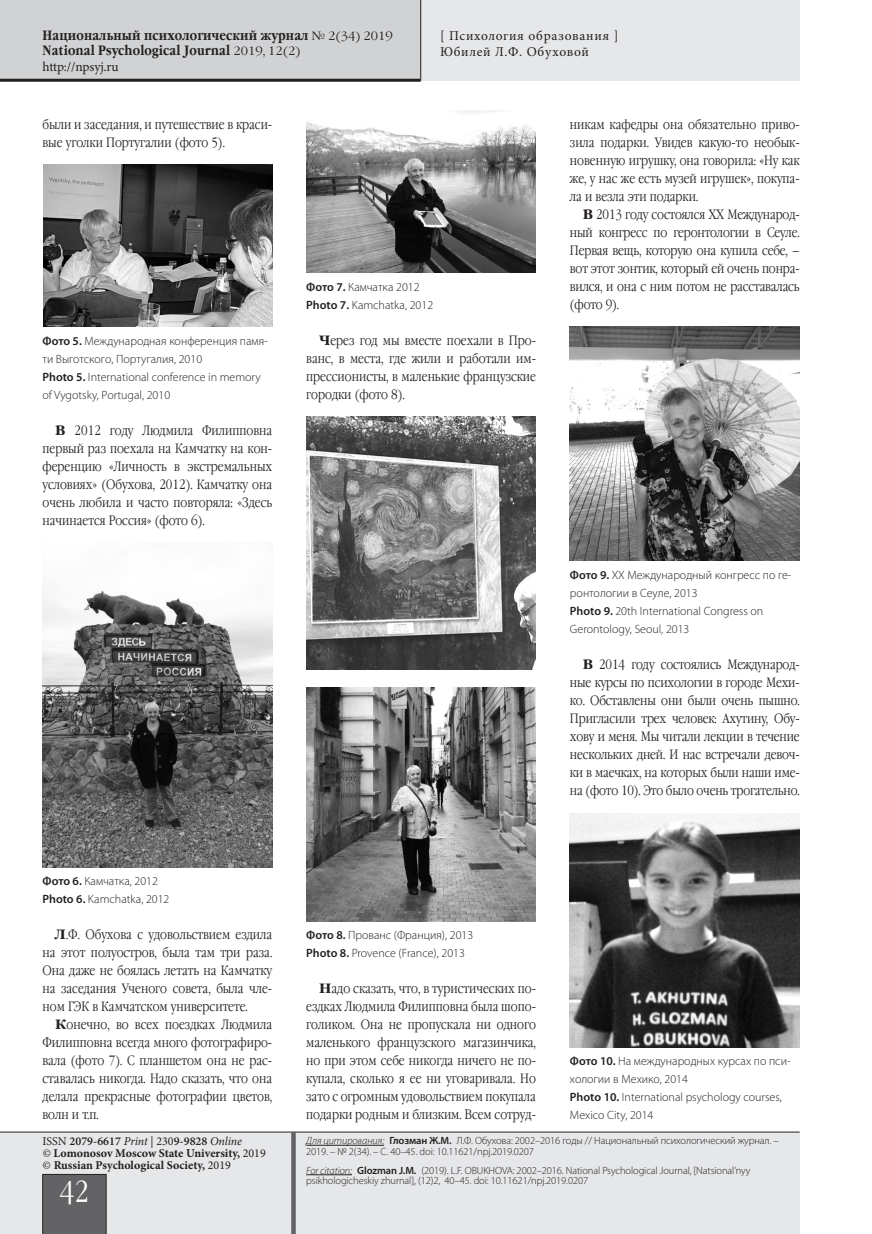
<style>
.page{position:relative;width:872px;height:1234px;background:#fff}
.page>*{position:absolute;margin:0;border:0;box-sizing:border-box;transform-origin:0 0}
.t1{font:30px "Garamond Narrow C";color:#fff}
.Main_text{font:13.5px/18px "Garamond Narrow C";color:#231f20;text-align:justify}
.t2{font:700 13.5px/15px "Garamond Narrow C";letter-spacing:.01em;color:#231f20}
.t3{font:13.5px/16.2px "Minion Pro";letter-spacing:.05em;color:#231f20}
.t4{font:13.5px "Minion Pro";letter-spacing:-.015em;color:#231f20}
.Pic_subscribe_EN{font:300 12px/18px "Myriad Pro";color:#231f20}
.Pic_subscribe{font:300 12px/18px "Myriad Pro";color:#231f20}
.t5{font:700 12px/12px "Minion Pro";color:#231f20}
.t6{font:300 10.5px/10.5px "Myriad Pro";letter-spacing:-.01em;color:#231f20}
.s1{font-family:"Garamond C";font-weight:400;font-size:12px}
.s2{font-weight:600}
.s3{font-family:"Garamond C";font-weight:700}
.s4{font-weight:400}
.s5{font-weight:400;font-style:italic}
.s6{font-style:italic}
</style>
<div class="page">
<div style="left:0;top:0;width:799px;height:81px;background:#e6e7e9"></div>
<div style="left:0;top:0;width:421px;height:79px;background:#d1d2d4"></div>
<div style="left:0;top:1132px;width:799px;height:101px;background:#e6e7e9"></div>
<hr style="left:0;top:1131px;width:799px;height:1px;background:#231f20">
<div style="left:43px;top:1173px;width:63px;height:60px;background:#636366"></div>
<hr style="left:0;top:79px;width:420px;height:3px;background:#231f20">
<div style="left:291px;top:1131px;width:5px;height:102px;background:#636366"></div>
<hr style="left:420px;top:0;width:1px;height:81px;background:#231f20">
<hr style="left:306px;top:1144px;width:78px;height:1px;background:#231f20">
<hr style="left:306px;top:1174px;width:46px;height:1px;background:#231f20">
<img style="left:44px;top:165px;width:228px;height:162px">
<img style="left:43px;top:591px;width:229px;height:276px">
<img style="left:306px;top:111px;width:230px;height:162px">
<img style="left:306px;top:417px;width:230px;height:252px">
<img style="left:306px;top:687px;width:230px;height:234px">
<img style="left:570px;top:327px;width:229px;height:234px">
<img style="left:570px;top:813px;width:229px;height:234px">
<p class="t2" style="left:43px;top:28px;width:352px">Национальный психологический журнал <span class="s1">№ 2(34) 2019<br></span>National Psychological Journal <span class="s1">2019, 12(2)</span></p>
<p class="t4" style="left:43px;top:57px;width:78px">http://npsyj.ru</p>
<p class="t3" style="left:440px;top:27px;width:180px">[ Психология образования ]<br>Юбилей Л.Ф. Обуховой</p>
<p class="Main_text" style="left:43px;top:115px;width:231px">были и заседания, и путешествие в краси&shy;вые уголки Португалии (фото 5).</p>
<p class="Pic_subscribe" style="left:43px;top:331px;width:227px"><span class="s2">Фото 5.</span> Международная конференция памя&shy;ти Выготского, Португалия, 2010</p>
<p class="Pic_subscribe_EN" style="left:43px;top:367px;width:220px"><span class="s2">Photo 5.</span> International conference in memory of Vygotsky, Portugal, 2010</p>
<p class="Main_text" style="left:43px;top:421px;width:231px;text-indent:13px"><span class="s3">В</span> 2012 году Людмила Филипповна первый раз поехала на Камчатку на кон&shy;ференцию «Личность в экстремальных условиях» (Обухова, 2012). Камчатку она очень любила и часто повторяла: «Здесь начинается Россия» (фото 6).</p>
<p class="Pic_subscribe" style="left:43px;top:871px;width:117px"><span class="s2">Фото 6.</span> Камчатка, 2012</p>
<p class="Pic_subscribe_EN" style="left:43px;top:889px;width:128px"><span class="s2">Photo 6.</span> Kamchatka, 2012</p>
<p class="Main_text" style="left:43px;top:925px;width:231px;text-indent:13px"><span class="s3">Л</span>.Ф. Обухова с удовольствием ездила на этот полуостров, была там три раза.<br>Она даже не боялась летать на Камчатку на заседания Ученого совета, была чле&shy;ном ГЭК в Камчатском университете.</p>
<p class="Main_text" style="left:43px;top:1015px;width:231px;text-indent:13px"><span class="s3">К</span>онечно, во всех поездках Людмила Филипповна всегда много фотографиро&shy;вала (фото 7). С планшетом она не рас&shy;ставалась никогда. Надо сказать, что она делала прекрасные фотографии цветов, волн и т.п.</p>
<p class="t5" style="left:43px;top:1134px;width:225px"><span class="s4">ISSN</span> <span class="s2">2079-6617</span> <span class="s5">Print</span> <span class="s4">| 230</span><span class="s2">9-9828</span> <span class="s5">Online<br>©</span> Lomonosov Moscow State University, <span class="s4">2019 ©</span> Russian Psychological Society, <span class="s4">2019</span></p>
<h1 class="t1" style="left:60px;top:1175px;width:31px">42</h1>
<p class="Pic_subscribe" style="left:306px;top:277px;width:115px"><span class="s2">Фото 7.</span> Камчатка 2012</p>
<p class="Pic_subscribe_EN" style="left:306px;top:295px;width:128px"><span class="s2">Photo 7.</span> Kamchatka, 2012</p>
<p class="Main_text" style="left:306px;top:331px;width:231px;text-indent:13px"><span class="s3">Ч</span>ерез год мы вместе поехали в Про&shy;ванс, в места, где жили и работали им&shy;прессионисты, в маленькие французские городки (фото 8).</p>
<p class="Main_text" style="left:570px;top:115px;width:231px">никам кафедры она обязательно приво&shy;зила подарки. Увидев какую-то необык&shy;новенную игрушку, она говорила: «Ну как же, у нас же есть музей игрушек», покупа&shy;ла и везла эти подарки.</p>
<p class="Main_text" style="left:570px;top:205px;width:231px;text-indent:13px"><span class="s3">В</span> 2013 году состоялся ХХ Международ&shy;ный конгресс по геронтологии в Сеуле.<br>Первая вещь, которую она купила себе, – вот этот зонтик, который ей очень понра&shy;вился, и она с ним потом не расставалась (фото 9).</p>
<p class="Pic_subscribe" style="left:570px;top:565px;width:223px"><span class="s2">Фото 9.</span> XX Международный конгресс по ге&shy;ронтологии в Сеуле, 2013</p>
<p class="Pic_subscribe_EN" style="left:570px;top:601px;width:195px"><span class="s2">Photo 9.</span> 20th International Congress on<br>Gerontology, Seoul, 2013</p>
<p class="Main_text" style="left:570px;top:655px;width:231px;text-indent:13px"><span class="s3">В</span> 2014 году состоялись Международ&shy;ные курсы по психологии в городе Мехи&shy;ко. Обставлены они были очень пышно.<br>Пригласили трех человек: Ахутину, Обу&shy;хову и меня. Мы читали лекции в течение нескольких дней. И нас встречали девоч&shy;ки в маечках, на которых были наши име&shy;на (фото 10). Это было очень трогательно.</p>
<p class="Pic_subscribe" style="left:306px;top:925px;width:168px"><span class="s2">Фото 8.</span> Прованс (Франция), 2013</p>
<p class="Pic_subscribe_EN" style="left:306px;top:943px;width:160px"><span class="s2">Photo 8.</span> Provence (France), 2013</p>
<p class="Main_text" style="left:306px;top:979px;width:231px;text-indent:13px"><span class="s3">Н</span>адо сказать, что, в туристических по&shy;ездках Людмила Филипповна была шопо&shy;голиком. Она не пропускала ни одного маленького французского магазинчика, но при этом себе никогда ничего не по&shy;купала, сколько я ее ни уговаривала. Но зато с огромным удовольствием покупала подарки родным и близким. Всем сотруд-</p>
<p class="Pic_subscribe" style="left:570px;top:1051px;width:222px"><span class="s2">Фото 10.</span> На международных курсах по пси&shy;хологии в Мехико, 2014</p>
<p class="Pic_subscribe_EN" style="left:570px;top:1087px;width:213px"><span class="s2">Photo 10.</span> International psychology courses,<br>Mexico City, 2014</p>
<p class="t6" style="left:306px;top:1134px;width:474px"><span class="s6">Для цитирования:</span> <span class="s2">Глозман Ж.М.</span> Л.Ф. Обухова: 2002–2016 годы // Национальный психологический журнал. –<br>2019. – № 2(34). – С. 40–45. doi: 10.11621/npj.2019.0207</p>
<p class="t6" style="left:306px;top:1164px;width:446px"><span class="s6">For citation:</span> <span class="s2">Glozman J.M.</span> (2019). L.F. OBUKHOVA: 2002–2016. National Psychological Journal, [Natsional’nyy psikhologicheskiy zhurnal], (12)2, 40–45. doi: 10.11621/npj.2019.0207</p>
</div>
